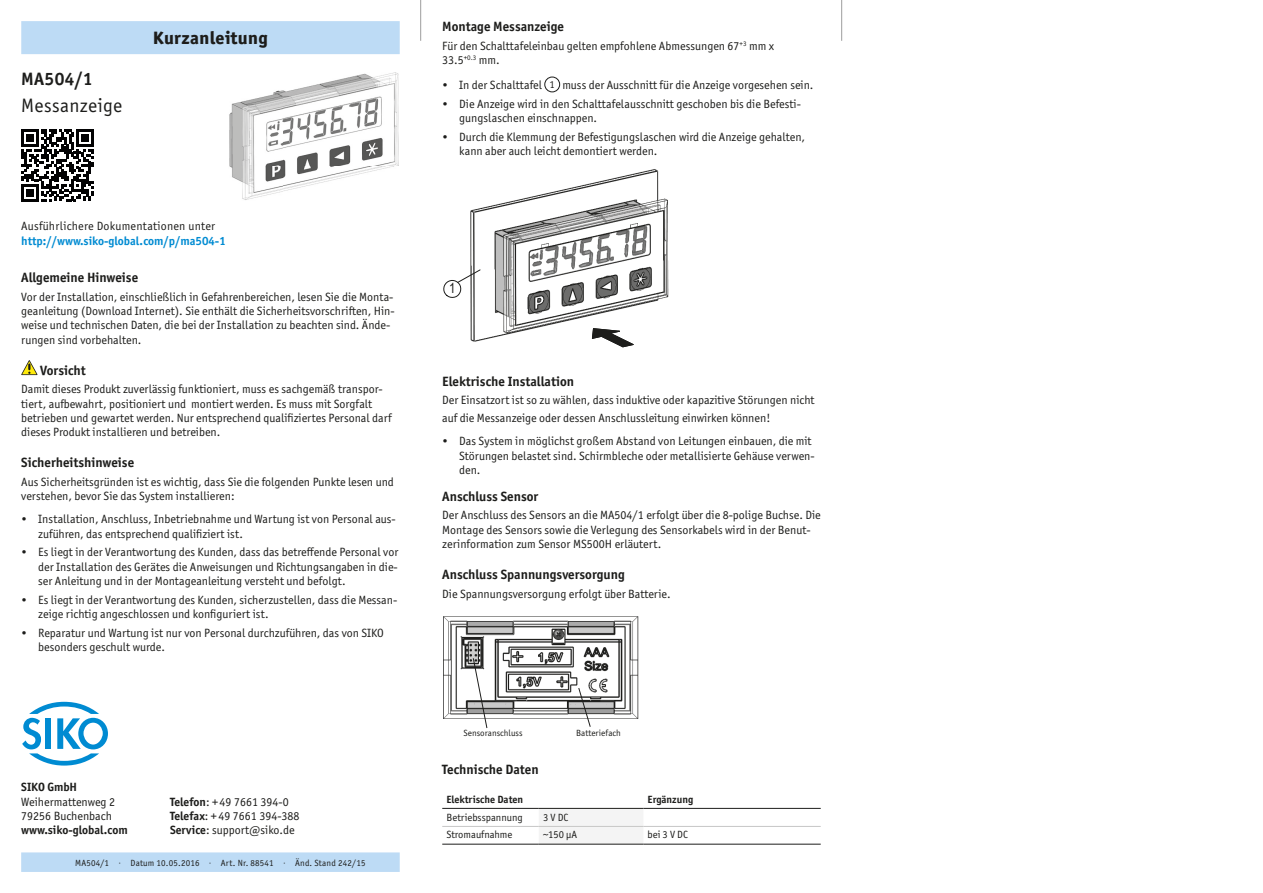
<style>
.page{position:relative;width:1263px;height:893px;background:#fff}
.page>*{position:absolute;margin:0;border:0;box-sizing:border-box;transform-origin:0 0}
._06__Gerätebezeichnu{font:19.5px "Officina Sans ITC Pro";letter-spacing:.02em;color:#1d1d1b}
.t1{font:800 18px "Officina Sans ITC Pro";letter-spacing:.02em;color:#1d1d1b}
._06__Gerät{font:700 18px "Officina Sans ITC Pro";letter-spacing:.02em;color:#1d1d1b}
._01__Ueberschrift{font:700 13.5px "Officina Sans ITC Pro";color:#1d1d1b}
._02__Fliesstext{font:12px/14.4px "Officina Sans ITC Pro";color:#1d1d1b}
.Adresse{font:12px "Officina Sans ITC Pro";color:#1d1d1b}
._02__Fliesstext-2{font:700 12px/14.4px "Officina Sans ITC Pro";color:#008bd2}
.Adresse-2{font:700 12px "Officina Sans ITC Pro";color:#1d1d1b}
._02__Fliesstext_Tabe{font:10.5px "Officina Sans ITC Pro";color:#1d1d1b}
._02__Fliesstext_Tabe-2{font:700 10.5px "Officina Sans ITC Pro";color:#1d1d1b}
._99__Fuss{font:9px "Officina Sans ITC Pro";letter-spacing:.02em;color:#1d1d1b}
._99__Fuss-2{font:9px "Officina Sans ITC Pro";color:#1d1d1b}
.s1{font-weight:400;color:#1d1d1b}
.s2{font-weight:700}
</style>
<div class="page">
<div style="left:21px;top:21px;width:379px;height:33px;background:#bddbf5"></div>
<div style="left:21px;top:852px;width:379px;height:20px;background:#bddbf5"></div>
<svg style="left:22px;top:702px;width:86px;height:64px"></svg>
<svg style="left:22px;top:129px;width:72px;height:72px"></svg>
<img style="left:229px;top:72px;width:170px;height:128px">
<svg style="left:21px;top:360px;width:16px;height:15px"></svg>
<div style="left:545px;top:77px;width:15px;height:15px;border:1px solid #1d1d1b;border-radius:50%"></div>
<img style="left:443px;top:169px;width:226px;height:179px">
<svg style="left:592px;top:328px;width:42px;height:19px"></svg>
<img style="left:443px;top:616px;width:196px;height:103px">
<svg style="left:473px;top:658px;width:14px;height:70px"></svg>
<svg style="left:579px;top:688px;width:11px;height:39px"></svg>
<div style="left:539px;top:809px;width:104px;height:35px;background:#f4f4f4"></div>
<hr style="left:442px;top:826px;width:97px;height:1px;background:#c7c7c6">
<hr style="left:539px;top:826px;width:104px;height:1px;background:#c7c7c6">
<hr style="left:643px;top:826px;width:178px;height:1px;background:#c7c7c6">
<hr style="left:442px;top:844px;width:97px;height:1px;background:#1d1d1b">
<hr style="left:539px;top:844px;width:104px;height:1px;background:#1d1d1b">
<hr style="left:643px;top:844px;width:178px;height:1px;background:#1d1d1b">
<hr style="left:442px;top:808px;width:97px;height:1px;background:#1d1d1b">
<hr style="left:539px;top:808px;width:104px;height:1px;background:#1d1d1b">
<hr style="left:643px;top:808px;width:178px;height:1px;background:#1d1d1b">
<hr style="left:420px;top:0;width:1px;height:41px;background:#9d9d9d">
<hr style="left:841px;top:0;width:1px;height:41px;background:#9d9d9d">
<svg style="left:444px;top:270px;width:36px;height:28px"></svg>
<p class="_06__Gerät" style="left:21px;top:68px;width:73px">MA504/1</p>
<p class="_06__Gerätebezeichnu" style="left:21px;top:94px;width:103px">Messanzeige</p>
<h2 class="t1" style="left:153px;top:26px;width:116px">Kurzanleitung</h2>
<p class="_02__Fliesstext-2" style="left:21px;top:219px;width:206px"><span class="s1">Ausführlichere Dokumentationen unter </span>http://www.siko-global.com/p/ma504-1</p>
<p class="_01__Ueberschrift" style="left:21px;top:269px;width:118px">Allgemeine Hinweise</p>
<p class="_02__Fliesstext" style="left:21px;top:289px;width:375px">Vor der Installation, einschließlich in Gefahrenbereichen, lesen Sie die Monta&shy;geanleitung (Download Internet). Sie enthält die Sicherheitsvorschriften, Hin&shy;weise und technischen Daten, die bei der Installation zu beachten sind. Ände&shy;rungen sind vorbehalten.</p>
<p class="_01__Ueberschrift" style="left:40px;top:362px;width:47px">Vorsicht</p>
<p class="_02__Fliesstext" style="left:21px;top:382px;width:372px">Damit dieses Produkt zuverlässig funktioniert, muss es sachgemäß transpor&shy;tiert, aufbewahrt, positioniert und montiert werden. Es muss mit Sorgfalt betrieben und gewartet werden. Nur entsprechend qualifiziertes Personal darf dieses Produkt installieren und betreiben.</p>
<p class="_01__Ueberschrift" style="left:21px;top:454px;width:114px">Sicherheitshinweise</p>
<p class="_02__Fliesstext" style="left:21px;top:474px;width:374px">Aus Sicherheitsgründen ist es wichtig, dass Sie die folgenden Punkte lesen und verstehen, bevor Sie das System installieren:</p>
<p class="_02__Fliesstext" style="left:38px;top:512px;width:359px;text-indent:-17px">• Installation, Anschluss, Inbetriebnahme und Wartung ist von Personal aus&shy;zuführen, das entsprechend qualifiziert ist.</p>
<p class="_02__Fliesstext" style="left:38px;top:545px;width:362px;text-align:justify;text-indent:-17px">• Es liegt in der Verantwortung des Kunden, dass das betreffende Personal vor der Installation des Gerätes die Anweisungen und Richtungsangaben in die&shy;ser Anleitung und in der Montageanleitung versteht und befolgt.</p>
<p class="_02__Fliesstext" style="left:38px;top:592px;width:360px;text-indent:-17px">• Es liegt in der Verantwortung des Kunden, sicherzustellen, dass die Messan&shy;zeige richtig angeschlossen und konfiguriert ist.</p>
<p class="_02__Fliesstext" style="left:38px;top:625px;width:347px;text-indent:-17px">• Reparatur und Wartung ist nur von Personal durchzuführen, das von SIKO besonders geschult wurde.</p>
<p class="Adresse-2" style="left:21px;top:780px;width:57px">SIKO GmbH</p>
<p class="Adresse" style="left:21px;top:794px;width:95px">Weihermattenweg 2</p>
<p class="Adresse" style="left:21px;top:809px;width:92px">79256 Buchenbach</p>
<p class="Adresse-2" style="left:21px;top:823px;width:108px">www.siko-global.com</p>
<p class="Adresse" style="left:170px;top:794px;width:120px"><span class="s2">Telefon</span>: + 49 7661 394-0</p>
<p class="Adresse" style="left:170px;top:809px;width:131px"><span class="s2">Telefax</span>: + 49 7661 394-388</p>
<p class="Adresse" style="left:170px;top:823px;width:126px"><span class="s2">Service</span>: support@siko.de</p>
<p class="_99__Fuss" style="left:75px;top:857px;width:292px">MA504/1 · Datum 10.05.2016 · Art. Nr. 88541 · Änd. Stand 242/15</p>
<p class="_01__Ueberschrift" style="left:442px;top:18px;width:123px">Montage Messanzeige</p>
<p class="_02__Fliesstext" style="left:442px;top:38px;width:333px">Für den Schalttafeleinbau gelten empfohlene Abmessungen 67<sup>+3</sup> mm x<br>33.5<sup>+0.3</sup> mm.</p>
<p class="_02__Fliesstext" style="left:442px;top:78px;width:101px">• In der Schalttafel</p>
<p class="_02__Fliesstext_Tabe" style="left:549px;top:79px;width:7px">1</p>
<p class="_02__Fliesstext" style="left:562px;top:78px;width:252px">muss der Ausschnitt für die Anzeige vorgesehen sein.</p>
<p class="_02__Fliesstext" style="left:459px;top:96px;width:343px;text-indent:-17px">• Die Anzeige wird in den Schalttafelausschnitt geschoben bis die Befesti&shy;gungslaschen einschnappen.</p>
<p class="_02__Fliesstext" style="left:459px;top:129px;width:347px;text-indent:-17px">• Durch die Klemmung der Befestigungslaschen wird die Anzeige gehalten, kann aber auch leicht demontiert werden.</p>
<p class="_01__Ueberschrift" style="left:442px;top:373px;width:133px">Elektrische Installation</p>
<p class="_02__Fliesstext" style="left:442px;top:391px;width:374px;line-height:18px">Der Einsatzort ist so zu wählen, dass induktive oder kapazitive Störungen nicht auf die Messanzeige oder dessen Anschlussleitung einwirken können!</p>
<p class="_02__Fliesstext" style="left:459px;top:434px;width:357px;text-indent:-17px">• Das System in möglichst großem Abstand von Leitungen einbauen, die mit<br>Störungen belastet sind. Schirmbleche oder metallisierte Gehäuse verwen&shy;den.</p>
<p class="_01__Ueberschrift" style="left:442px;top:488px;width:98px">Anschluss Sensor</p>
<p class="_02__Fliesstext" style="left:442px;top:508px;width:380px">Der Anschluss des Sensors an die MA504/1 erfolgt über die 8-polige Buchse. Die<br>Montage des Sensors sowie die Verlegung des Sensorkabels wird in der Benut&shy;zerinformation zum Sensor MS500H erläutert.</p>
<p class="_01__Ueberschrift" style="left:442px;top:566px;width:184px">Anschluss Spannungsversorgung</p>
<p class="_02__Fliesstext" style="left:442px;top:586px;width:230px">Die Spannungsversorgung erfolgt über Batterie.</p>
<p class="_99__Fuss-2" style="left:463px;top:728px;width:61px">Sensoranschluss</p>
<p class="_99__Fuss-2" style="left:576px;top:728px;width:46px">Batteriefach</p>
<p class="_01__Ueberschrift" style="left:442px;top:761px;width:98px">Technische Daten</p>
<p class="_02__Fliesstext_Tabe-2" style="left:446px;top:792px;width:78px">Elektrische Daten</p>
<p class="_02__Fliesstext_Tabe-2" style="left:648px;top:792px;width:47px">Ergänzung</p>
<p class="_02__Fliesstext_Tabe" style="left:446px;top:811px;width:78px">Betriebsspannung</p>
<p class="_02__Fliesstext_Tabe" style="left:543px;top:811px;width:27px">3 V DC</p>
<p class="_02__Fliesstext_Tabe" style="left:446px;top:828px;width:67px">Stromaufnahme</p>
<p class="_02__Fliesstext_Tabe" style="left:543px;top:828px;width:36px">~150 µA</p>
<p class="_02__Fliesstext_Tabe" style="left:648px;top:828px;width:42px">bei 3 V DC</p>
</div>
